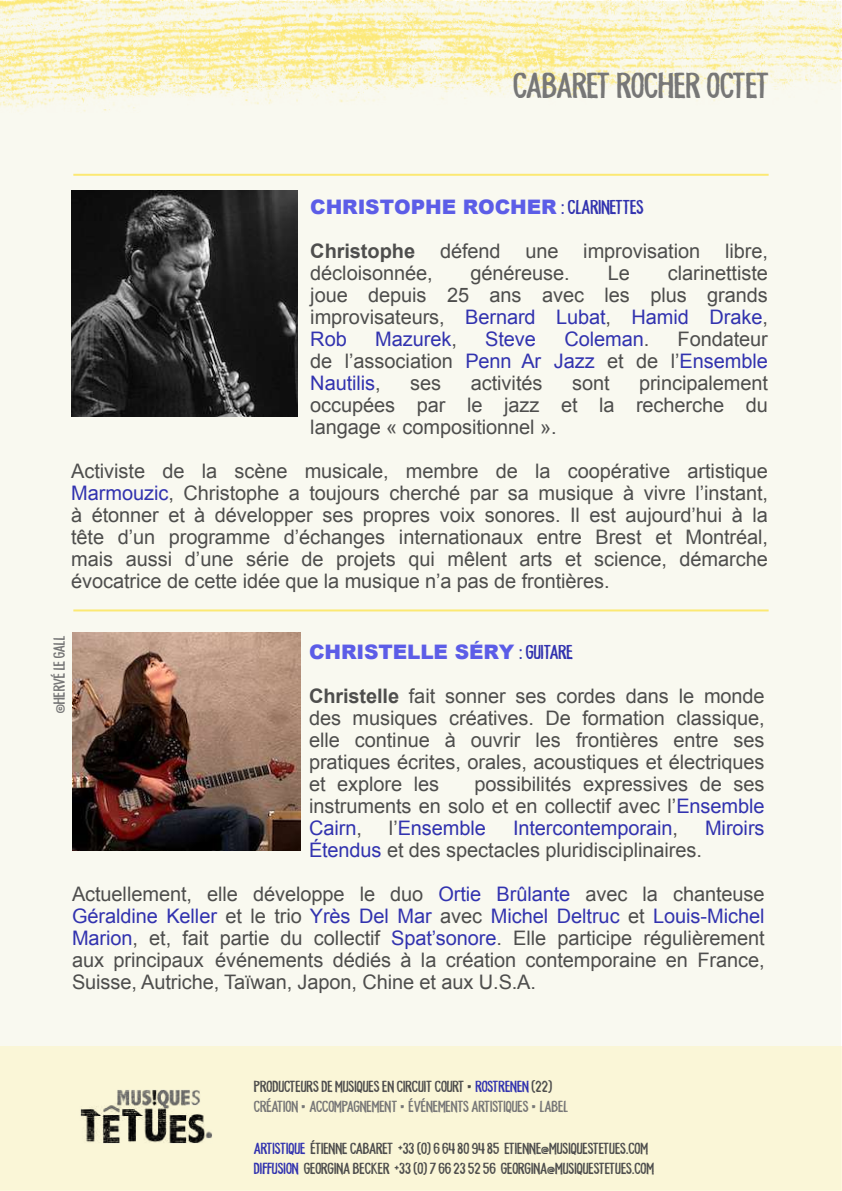
<style>
.page{position:relative;width:842px;height:1191px;background:#fff}
.page>*{position:absolute;margin:0;border:0;box-sizing:border-box;transform-origin:0 0}
.t1{font:36px "Memorial Lane";letter-spacing:-.005em;color:#777}
.t2{font:20px/22px "Arial";letter-spacing:-.005em;color:#4e4e4d;text-align:justify}
.t3{font:20px "Arial";letter-spacing:-.005em;color:#3233af}
.t4{font:900 20px "Arial";letter-spacing:-.005em;color:#5c5de7}
.t5{font:16px/20px "Memorial Lane";letter-spacing:-.005em;color:#4e4e4d}
.t6{font:16px/20px "Memorial Lane";letter-spacing:-.005em;color:#777}
.s1{font-family:"Memorial Lane";font-weight:400;color:#3233af}
.s2{font-weight:700}
.s3{color:#3233af}
.s4{color:#4e4e4d}
</style>
<div class="page">
<div style="left:0;top:1px;width:841px;height:1189px;background:#f9f9f0"></div>
<img style="left:0;top:0;width:842px;height:112px">
<hr style="left:73px;top:174px;width:696px;height:2px;background:#fce973">
<hr style="left:73px;top:609px;width:696px;height:2px;background:#fce973">
<img style="left:76px;top:1082px;width:142px;height:67px">
<img style="left:71px;top:191px;width:226px;height:226px">
<img style="left:73px;top:632px;width:227px;height:218px">
<h1 class="t1" style="left:514px;top:66px;width:258px">CABARET ROCHER OCTET</h1>
<p class="t4" style="left:310px;top:192px;width:335px">CHRISTOPHE ROCHER <span class="s1">: CLARINETTES</span></p>
<p class="t2" style="left:310px;top:240px;width:459px"><span class="s2">Christophe</span> défend une improvisation libre, décloisonnée,</p>
<p class="t2" style="left:471px;top:262px;width:101px">généreuse.</p>
<p class="t2" style="left:608px;top:262px;width:24px">Le</p>
<p class="t2" style="left:310px;top:262px;width:459px;text-indent:358px">clarinettiste joue depuis 25 ans avec les plus grands improvisateurs, <span class="s3">Bernard Lubat</span>, <span class="s3">Hamid Drake</span>, <span class="s3">Rob</span></p>
<p class="t3" style="left:375px;top:328px;width:83px">Mazurek<span class="s4">,</span></p>
<p class="t3" style="left:485px;top:328px;width:52px">Steve</p>
<p class="t3" style="left:564px;top:328px;width:86px">Coleman<span class="s4">.</span></p>
<p class="t2" style="left:310px;top:328px;width:459px;text-indent:367px">Fondateur de l’association <span class="s3">Penn Ar Jazz</span> et de l’<span class="s3">Ensemble Nautilis</span>,</p>
<p class="t2" style="left:410px;top:372px;width:32px">ses</p>
<p class="t2" style="left:471px;top:372px;width:73px">activités</p>
<p class="t2" style="left:572px;top:372px;width:39px">sont</p>
<p class="t2" style="left:310px;top:372px;width:459px;text-indent:329px">principalement occupées par le jazz et la recherche du langage « compositionnel ».</p>
<p class="t2" style="left:71px;top:460px;width:698px">Activiste de la scène musicale, membre de la coopérative artistique <span class="s3">Marmouzic</span>, Christophe a toujours cherché par sa musique à vivre l’instant, à étonner et à développer ses propres voix sonores. Il est aujourd’hui à la tête d’un programme d’échanges internationaux entre Brest et Montréal, mais aussi d’une série de projets qui mêlent arts et science, démarche évocatrice de cette idée que la musique n’a pas de frontières.</p>
<p class="t6" style="left:49px;top:713px;width:79px;rotate:-90deg">©HERVÉ LE GALL</p>
<p class="t4" style="left:309px;top:637px;width:266px">CHRISTELLE SÉRY <span class="s1">: GUITARE</span></p>
<p class="t2" style="left:309px;top:685px;width:457px"><span class="s2">Christelle</span> fait sonner ses cordes dans le monde des musiques créatives. De formation classique, elle continue à ouvrir les frontières entre ses pratiques écrites, orales, acoustiques et électriques et explore les</p>
<p class="t2" style="left:309px;top:773px;width:457px;text-indent:165px">possibilités expressives de ses instruments en solo et en collectif avec l’<span class="s3">Ensemble Cairn</span>,</p>
<p class="t3" style="left:389px;top:817px;width:99px"><span class="s4">l’</span>Ensemble</p>
<p class="t3" style="left:513px;top:817px;width:166px">Intercontemporain<span class="s4">,</span></p>
<p class="t3" style="left:705px;top:817px;width:61px">Miroirs</p>
<p class="t2" style="left:309px;top:839px;width:394px"><span class="s3">Étendus</span> et des spectacles pluridisciplinaires.</p>
<p class="t2" style="left:72px;top:883px;width:694px">Actuellement, elle développe le duo <span class="s3">Ortie Brûlante</span> avec la chanteuse <span class="s3">Géraldine Keller</span> et le trio <span class="s3">Yrès Del Mar</span> avec <span class="s3">Michel Deltruc</span> et <span class="s3">Louis-Michel Marion</span>, et, fait partie du collectif <span class="s3">Spat’sonore</span>. Elle participe régulièrement aux principaux événements dédiés à la création contemporaine en France, Suisse, Autriche, Taïwan, Japon, Chine et aux U.S.A.</p>
<p class="t6" style="left:254px;top:1077px;width:316px"><span class="s4">PRODUCTEURS DE MUSIQUES EN CIRCUIT COURT •</span><span class="s3">ROSTRENEN</span> <span class="s4">(22)<br></span>CRÉATION •ACCOMPAGNEMENT •ÉVÉNEMENTS ARTISTIQUES •LABEL</p>
<p class="t5" style="left:254px;top:1139px;width:402px"><span class="s3">ARTISTIQUE</span> ÉTIENNE CABARET +33 (0)6 64 80 94 85 ETIENNE@MUSIQUESTETUES.COM<br><span class="s3">DIFFUSION</span> GEORGINA BECKER +33 (0)7 66 23 52 56 GEORGINA@MUSIQUESTETUES.COM</p>
</div>
